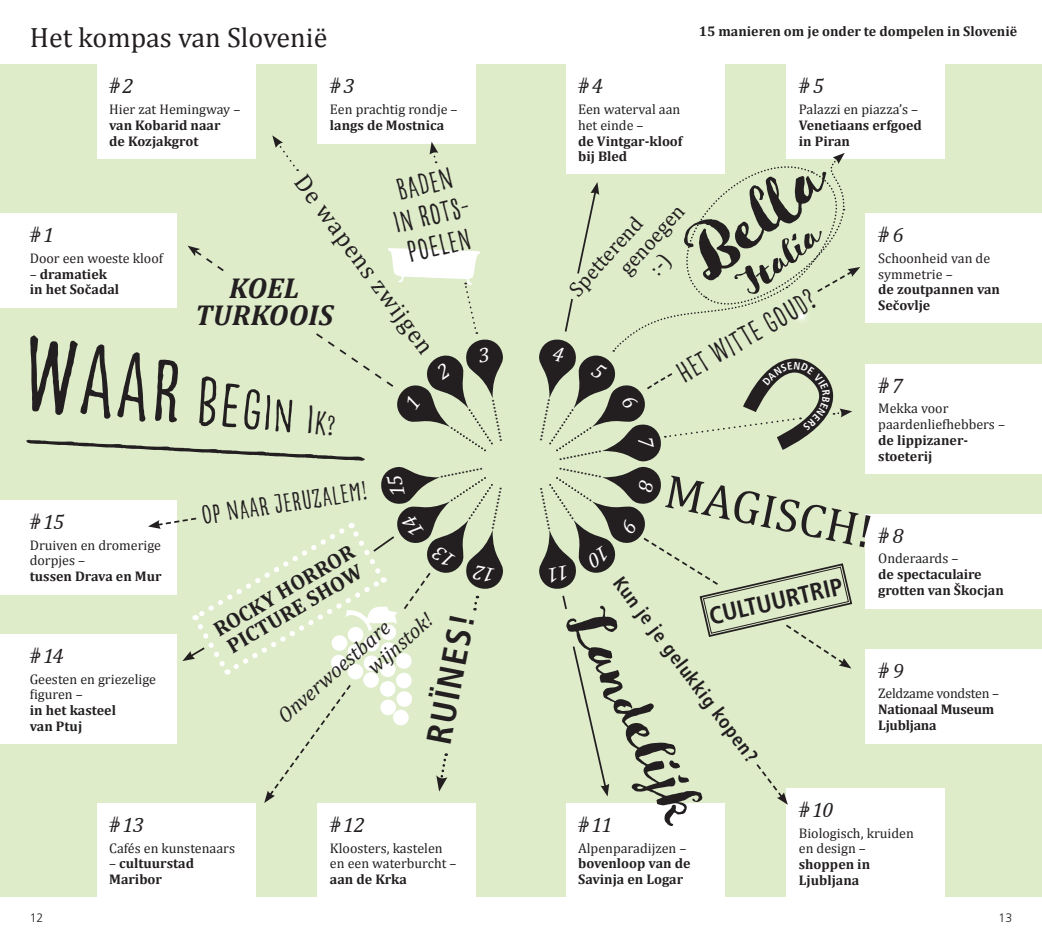
<style>
.page{position:relative;width:1042px;height:943px;background:#fff}
.page>*{position:absolute;margin:0;border:0;box-sizing:border-box;transform-origin:0 0}
.t1{font:113.75px "Goodlife Sans Condensed";color:#231f20}
.t2{font:78.75px "Goodlife Sans Condensed";color:#231f20;scale:2 1}
.t3{font:70.7px "Goodlife Brush";color:#231f20}
.t4{font:62.12px "Goodlife Brush";color:#231f20}
.t5{font:52.5px "Goodlife Sans Condensed";color:#231f20}
.t6{font:47.95px "Cambria";color:#231f20}
.t7{font:39.38px "Goodlife Brush";color:#231f20}
.t8{font:35px "DM Frutiger LT Pro 67 Bold Cn";color:#231f20}
.t9{font:31.5px/31.5px "Goodlife Sans Condensed";color:#231f20;text-align:center}
.t10{font:italic 700 28.88px/26.8px "Cambria";letter-spacing:.01em;color:#231f20;text-align:center}
.t11{font:28px "Cambria";color:#231f20}
.t12{font:28px "Goodlife Sans Condensed";color:#231f20}
.t13{font:24.5px "Cambria";color:#231f20}
.t14{font:24.5px "DM Frutiger LT Pro 67 Bold Cn";color:#231f20}
.t15{font:italic 21px/22.2px "Cambria";letter-spacing:-.045em;color:#231f20}
.t16{font:700 21px/21px "Cambria";color:#231f20}
.t17{font:21px "Cambria";color:#231f20}
.t18{font:19.25px "DM Frutiger LT Pro 67 Bold Cn";color:#231f20}
.t19{font:700 14px/15.8px "Cambria";color:#231f20}
.t20{font:14px/15.8px "Cambria";color:#231f20}
.t21{font:700 14px/15.8px "Cambria";letter-spacing:-.02em;color:#231f20}
.t22{font:14px "Cambria";letter-spacing:-.02em;color:#231f20}
.t23{font:300 12.25px "DM Frutiger LT Pro 45";color:#231f20}
.s1{font-weight:400}
.s2{font-size:105px}
.s3{font-size:98px}
.s4{font-size:92.75px}
.s5{font-size:73.5px}
.s6{font-size:66.5px}
.s7{font-size:59.5px}
.s8{font-size:49px}
.s9{font-size:42px}
.s10{font-size:35px}
.s11{font-size:29.75px}
</style>
<div class="page">
<div style="left:0;top:64px;width:1042px;height:833px;background:#deecca"></div>
<div style="left:97px;top:803px;width:158px;height:94px;background:#fff"></div>
<div style="left:0;top:213px;width:176px;height:95px;background:#fff"></div>
<div style="left:0;top:500px;width:176px;height:94px;background:#fff"></div>
<div style="left:0;top:634px;width:176px;height:109px;background:#fff"></div>
<div style="left:317px;top:803px;width:159px;height:94px;background:#fff"></div>
<div style="left:566px;top:803px;width:158px;height:94px;background:#fff"></div>
<div style="left:786px;top:788px;width:159px;height:109px;background:#fff"></div>
<div style="left:866px;top:649px;width:176px;height:94px;background:#fff"></div>
<div style="left:866px;top:514px;width:176px;height:94px;background:#fff"></div>
<div style="left:866px;top:364px;width:176px;height:109px;background:#fff"></div>
<div style="left:866px;top:213px;width:176px;height:109px;background:#fff"></div>
<div style="left:786px;top:64px;width:159px;height:95px;background:#fff"></div>
<div style="left:566px;top:64px;width:158px;height:110px;background:#fff"></div>
<div style="left:317px;top:64px;width:159px;height:80px;background:#fff"></div>
<div style="left:97px;top:64px;width:158px;height:95px;background:#fff"></div>
<svg style="left:429px;top:142px;width:9px;height:21px"></svg>
<svg style="left:272px;top:135px;width:26px;height:36px"></svg>
<svg style="left:188px;top:246px;width:36px;height:25px"></svg>
<svg style="left:436px;top:753px;width:12px;height:38px"></svg>
<svg style="left:264px;top:685px;width:87px;height:118px"></svg>
<div style="left:363px;top:672px;width:16px;height:15px;background:#fff;border-radius:50%"></div>
<div style="left:380px;top:661px;width:15px;height:16px;background:#fff;border-radius:50%"></div>
<div style="left:348px;top:663px;width:15px;height:16px;background:#fff;border-radius:50%"></div>
<div style="left:380px;top:681px;width:15px;height:15px;background:#fff;border-radius:50%"></div>
<div style="left:380px;top:699px;width:16px;height:16px;background:#fff;border-radius:50%"></div>
<div style="left:393px;top:709px;width:16px;height:16px;background:#fff;border-radius:50%"></div>
<div style="left:396px;top:672px;width:16px;height:16px;background:#fff;border-radius:50%"></div>
<div style="left:396px;top:691px;width:16px;height:16px;background:#fff;border-radius:50%"></div>
<svg style="left:316px;top:248px;width:164px;height:139px"></svg>
<svg style="left:148px;top:500px;width:332px;height:174px"></svg>
<svg style="left:562px;top:146px;width:309px;height:685px"></svg>
<h3 class="t11" style="left:30px;top:21px;width:299px">Het kompas van Slovenië</h3>
<h3 class="t15" style="left:122px;top:74px;width:13px">2</h3>
<p class="t20" style="left:109px;top:101px;width:133px">Hier zat Hemingway –</p>
<p class="t19" style="left:109px;top:117px;width:113px">van Kobarid naar de Kozjakgrot</p>
<h3 class="t15" style="left:343px;top:74px;width:13px">3</h3>
<p class="t20" style="left:330px;top:101px;width:129px">Een prachtig rondje –</p>
<p class="t19" style="left:330px;top:117px;width:116px">langs de Mostnica</p>
<h3 class="t9" style="left:383px;top:177px;width:85px;rotate:-13deg">Baden<br>in rots&shy;poelen</h3>
<h3 class="t13" style="left:312px;top:168px;width:218px;rotate:54deg">De wapens zwijgen</h3>
<h3 class="t15" style="left:43px;top:223px;width:13px">1</h3>
<p class="t20" style="left:30px;top:250px;width:135px">Door een woeste kloof</p>
<p class="t19" style="left:30px;top:265px;width:91px"><span class="s1">–</span> dramatiek in het Sočadal</p>
<h3 class="t10" style="left:195px;top:274px;width:139px">KOEL<br>TURKOOIS</h3>
<h1 class="t1" style="left:27px;top:311px;width:243px;rotate:5deg">W<span class="s2">a</span><span class="s3">a</span><span class="s4">r</span><span class="s5">b</span><span class="s6">e</span><span class="s7">g</span></h1>
<h3 class="t5" style="left:265px;top:383px;width:75px;rotate:5deg">i<span class="s8">n</span> <span class="s9">i</span><span class="s10">k</span><span class="s11">?</span></h3>
<h2 class="t2" style="left:30px;top:367px;width:171px;rotate:3deg">_______</h2>
<h3 class="t15" style="left:43px;top:509px;width:23px">15</h3>
<p class="t20" style="left:30px;top:537px;width:133px">Druiven en dromerige dorpjes –</p>
<p class="t19" style="left:30px;top:568px;width:133px">tussen Drava en Mur</p>
<h3 class="t15" style="left:43px;top:643px;width:22px">14</h3>
<p class="t20" style="left:30px;top:670px;width:128px">Geesten en griezelige figuren –</p>
<p class="t19" style="left:30px;top:702px;width:88px">in het kasteel van Ptuj</p>
<h3 class="t12" style="left:199px;top:500px;width:169px;rotate:-9deg">op naar Jeruzalem!</h3>
<h3 class="t16" style="left:210px;top:622px;width:161px;rotate:-31deg">ROCKY HORROR<br>PICTURE SHOW</h3>
<h3 class="t15" style="left:347px;top:643px;width:81px;text-indent:-99px;rotate:-41deg">Onverwoestbare wijnstok!</h3>
<h3 class="t8" style="left:418px;top:739px;width:133px;rotate:-79deg">RUÏNES!</h3>
<h3 class="t15" style="left:122px;top:812px;width:23px">13</h3>
<p class="t20" style="left:109px;top:839px;width:127px">Cafés en kunstenaars</p>
<p class="t19" style="left:109px;top:855px;width:86px"><span class="s1">–</span> cultuurstad<br>Maribor</p>
<h3 class="t15" style="left:343px;top:812px;width:23px">12</h3>
<p class="t20" style="left:330px;top:839px;width:128px">Kloosters, kastelen en een waterburcht –</p>
<p class="t19" style="left:330px;top:870px;width:79px">aan de Krka</p>
<p class="t19" style="left:699px;top:23px;width:320px">15 manieren om je onder te dompelen in Slovenië</p>
<h3 class="t15" style="left:813px;top:74px;width:13px">5</h3>
<p class="t20" style="left:799px;top:101px;width:121px">Palazzi en piazza’s –</p>
<p class="t19" style="left:799px;top:117px;width:125px">Venetiaans erfgoed in Piran</p>
<h3 class="t15" style="left:592px;top:74px;width:13px">4</h3>
<p class="t20" style="left:578px;top:101px;width:104px">Een waterval aan het einde –</p>
<p class="t19" style="left:578px;top:132px;width:106px">de Vintgar-kloof bij Bled</p>
<h3 class="t3" style="left:668px;top:228px;width:154px;rotate:-38deg">Bell a</h3>
<h3 class="t17" style="left:614px;top:263px;width:88px;rotate:-48deg">genoegen</h3>
<h3 class="t9" style="left:671px;top:361px;width:157px;rotate:-30deg">het witte goud?</h3>
<h3 class="t17" style="left:564px;top:284px;width:100px;rotate:-48deg">Spetterend</h3>
<h3 class="t7" style="left:728px;top:266px;width:93px;rotate:-38deg">Italia</h3>
<h3 class="t15" style="left:892px;top:223px;width:13px">6</h3>
<p class="t20" style="left:878px;top:250px;width:113px">Schoonheid van de symmetrie –</p>
<p class="t19" style="left:878px;top:281px;width:123px">de zoutpannen van<br>Sečovlje</p>
<h3 class="t15" style="left:892px;top:373px;width:13px">7</h3>
<p class="t20" style="left:878px;top:400px;width:128px">Mekka voor paardenliefhebbers –</p>
<p class="t19" style="left:878px;top:432px;width:91px">de lippizaner&shy;stoeterij</p>
<h3 class="t6" style="left:672px;top:462px;width:212px;rotate:12deg">MAGISCH!</h3>
<h3 class="t14" style="left:706px;top:602px;width:138px;rotate:-13deg">CULTUURTRIP</h3>
<h3 class="t15" style="left:892px;top:523px;width:13px">8</h3>
<p class="t20" style="left:878px;top:550px;width:82px">Onderaards –</p>
<p class="t19" style="left:878px;top:566px;width:127px">de spectaculaire grotten van Škocjan</p>
<h3 class="t18" style="left:627px;top:572px;width:228px;rotate:53deg">Kun je je gelukkig kopen?</h3>
<h3 class="t4" style="left:622px;top:594px;width:234px;rotate:64deg">Landelijk</h3>
<h3 class="t15" style="left:892px;top:658px;width:13px">9</h3>
<p class="t22" style="left:878px;top:685px;width:122px">Zeldzame vondsten –</p>
<p class="t21" style="left:878px;top:701px;width:117px">Nationaal Museum<br>Ljubljana</p>
<h3 class="t15" style="left:812px;top:797px;width:22px">10</h3>
<p class="t20" style="left:799px;top:824px;width:116px">Biologisch, kruiden en design –</p>
<p class="t19" style="left:799px;top:856px;width:73px">shoppen in<br>Ljubljana</p>
<h3 class="t15" style="left:591px;top:812px;width:23px">11</h3>
<p class="t20" style="left:578px;top:839px;width:110px">Alpenparadijzen –</p>
<p class="t19" style="left:578px;top:855px;width:114px">bovenloop van de<br>Savinja en Logar</p>
<p class="t23" style="left:30px;top:911px;width:15px">12</p>
<p class="t23" style="left:998px;top:911px;width:15px">13</p>
</div>
